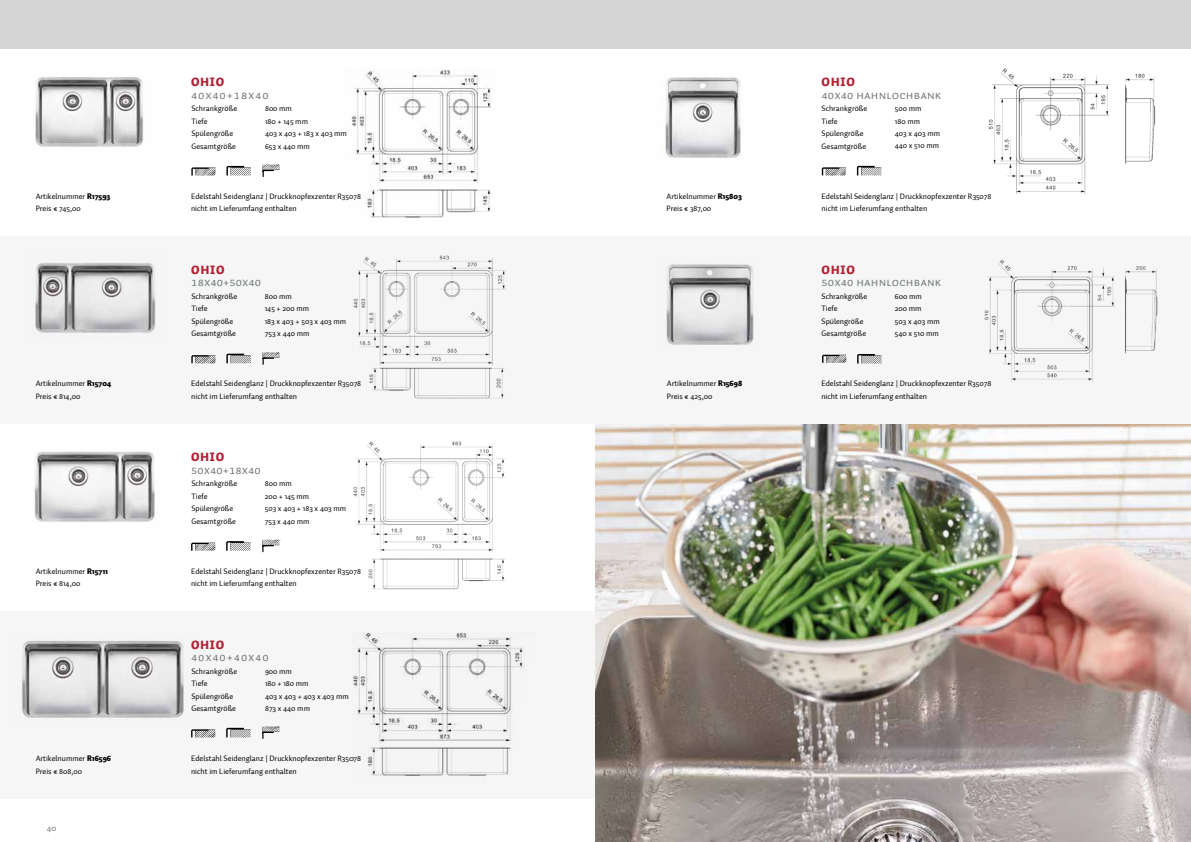
<style>
.page{position:relative;width:1191px;height:842px;background:#fff}
.page>*{position:absolute;margin:0;border:0;box-sizing:border-box;transform-origin:0 0}
.t1{font:12px "Auto 1 Regular Sm Cp";letter-spacing:.01em;color:#73797c}
.t2{font:900 12px "Auto 1";letter-spacing:.075em;color:#b22236}
.t3{font:12px "Auto 1 Regular Sm Cp";letter-spacing:.075em;color:#73797c}
.t4{font:9px "Auto 1";color:#73797c}
.t5{font:9px "Auto 1";color:#fff}
.t6{font:8px/12.5px "Auto 1";color:#000}
.s1{font-weight:900}
</style>
<div class="page">
<img style="left:351px;top:70px;width:140px;height:148px">
<img style="left:35px;top:77px;width:109px;height:70px">
<svg style="left:191px;top:167px;width:25px;height:9px"></svg>
<svg style="left:226px;top:166px;width:25px;height:10px"></svg>
<svg style="left:262px;top:165px;width:18px;height:12px"></svg>
<div style="left:0;top:0;width:1191px;height:48px;background:#d5d5d5"></div>
<svg style="left:191px;top:543px;width:25px;height:8px"></svg>
<svg style="left:226px;top:541px;width:25px;height:10px"></svg>
<svg style="left:262px;top:540px;width:18px;height:12px"></svg>
<div style="left:0;top:611px;width:1191px;height:187px;background:#f6f6f6"></div>
<img style="left:595px;top:424px;width:596px;height:418px">
<div style="left:0;top:236px;width:1191px;height:188px;background:#f6f6f6"></div>
<svg style="left:191px;top:355px;width:25px;height:9px"></svg>
<svg style="left:226px;top:354px;width:25px;height:9px"></svg>
<svg style="left:262px;top:352px;width:18px;height:13px"></svg>
<img style="left:353px;top:256px;width:153px;height:142px">
<img style="left:35px;top:263px;width:121px;height:70px">
<img style="left:353px;top:633px;width:171px;height:148px">
<img style="left:22px;top:641px;width:162px;height:77px">
<svg style="left:822px;top:167px;width:24px;height:9px"></svg>
<svg style="left:857px;top:166px;width:24px;height:9px"></svg>
<svg style="left:822px;top:355px;width:24px;height:8px"></svg>
<svg style="left:857px;top:354px;width:24px;height:10px"></svg>
<img style="left:666px;top:264px;width:88px;height:81px">
<img style="left:984px;top:259px;width:131px;height:123px">
<img style="left:1125px;top:266px;width:33px;height:88px">
<img style="left:665px;top:77px;width:76px;height:81px">
<img style="left:988px;top:68px;width:122px;height:126px">
<img style="left:353px;top:441px;width:153px;height:149px">
<img style="left:34px;top:451px;width:121px;height:71px">
<img style="left:1125px;top:73px;width:31px;height:92px">
<svg style="left:191px;top:729px;width:25px;height:9px"></svg>
<svg style="left:226px;top:728px;width:25px;height:9px"></svg>
<svg style="left:262px;top:726px;width:18px;height:13px"></svg>
<h1 class="t2" style="left:191px;top:74px;width:35px">OHIO</h1>
<h1 class="t3" style="left:191px;top:88px;width:79px">40X40+18X40</h1>
<p class="t6" style="left:191px;top:102px;width:47px">Schrankgröße<br>Tiefe<br>Spülengröße<br>Gesamtgröße</p>
<p class="t6" style="left:265px;top:102px;width:83px">800 mm<br>180 + 145 mm<br>403 x 403 + 183 x 403 mm<br>653 x 440 mm</p>
<h1 class="t2" style="left:821px;top:74px;width:35px">OHIO</h1>
<h1 class="t1" style="left:821px;top:88px;width:121px">40X40 HAHNLOCHBANK</h1>
<p class="t6" style="left:821px;top:102px;width:47px">Schrankgröße<br>Tiefe<br>Spülengröße<br>Gesamtgröße</p>
<p class="t6" style="left:895px;top:102px;width:47px">500 mm<br>180 mm<br>403 x 403 mm<br>440 x 510 mm</p>
<p class="t6" style="left:36px;top:190px;width:76px">Artikelnummer <span class="s1">R17593<br></span>Preis € 745,00</p>
<p class="t6" style="left:191px;top:190px;width:171px">Edelstahl Seidenglanz | Druckknopfexzenter R35078 nicht im Lieferumfang enthalten</p>
<p class="t6" style="left:666px;top:190px;width:77px">Artikelnummer <span class="s1">R15803<br></span>Preis € 387,00</p>
<p class="t6" style="left:821px;top:190px;width:171px">Edelstahl Seidenglanz | Druckknopfexzenter R35078 nicht im Lieferumfang enthalten</p>
<h1 class="t2" style="left:191px;top:261px;width:35px">OHIO</h1>
<h1 class="t1" style="left:191px;top:275px;width:71px">18X40+50X40</h1>
<p class="t6" style="left:191px;top:290px;width:47px">Schrankgröße<br>Tiefe<br>Spülengröße<br>Gesamtgröße</p>
<p class="t6" style="left:265px;top:290px;width:83px">800 mm<br>145 + 200 mm<br>183 x 403 + 503 x 403 mm<br>753 x 440 mm</p>
<h1 class="t2" style="left:821px;top:261px;width:35px">OHIO</h1>
<h1 class="t1" style="left:821px;top:275px;width:121px">50X40 HAHNLOCHBANK</h1>
<p class="t6" style="left:821px;top:290px;width:47px">Schrankgröße<br>Tiefe<br>Spülengröße<br>Gesamtgröße</p>
<p class="t6" style="left:895px;top:290px;width:46px">600 mm<br>200 mm<br>503 x 403 mm<br>540 x 510 mm</p>
<p class="t6" style="left:36px;top:377px;width:77px">Artikelnummer <span class="s1">R15704<br></span>Preis € 814,00</p>
<p class="t6" style="left:191px;top:377px;width:171px">Edelstahl Seidenglanz | Druckknopfexzenter R35078 nicht im Lieferumfang enthalten</p>
<p class="t6" style="left:667px;top:377px;width:77px">Artikelnummer <span class="s1">R15698<br></span>Preis € 425,00</p>
<p class="t6" style="left:821px;top:377px;width:171px">Edelstahl Seidenglanz | Druckknopfexzenter R35078 nicht im Lieferumfang enthalten</p>
<h1 class="t2" style="left:191px;top:449px;width:35px">OHIO</h1>
<h1 class="t1" style="left:191px;top:463px;width:71px">50X40+18X40</h1>
<p class="t6" style="left:191px;top:477px;width:47px">Schrankgröße<br>Tiefe<br>Spülengröße<br>Gesamtgröße</p>
<p class="t6" style="left:265px;top:477px;width:83px">800 mm<br>200 + 145 mm<br>503 x 403 + 183 x 403 mm<br>753 x 440 mm</p>
<p class="t6" style="left:36px;top:565px;width:74px">Artikelnummer <span class="s1">R15711<br></span>Preis € 814,00</p>
<p class="t6" style="left:191px;top:565px;width:171px">Edelstahl Seidenglanz | Druckknopfexzenter R35078 nicht im Lieferumfang enthalten</p>
<h1 class="t2" style="left:191px;top:636px;width:35px">OHIO</h1>
<h1 class="t3" style="left:191px;top:650px;width:79px">40X40+40X40</h1>
<p class="t6" style="left:191px;top:665px;width:47px">Schrankgröße<br>Tiefe<br>Spülengröße<br>Gesamtgröße</p>
<p class="t6" style="left:265px;top:665px;width:85px">900 mm<br>180 + 180 mm<br>403 x 403 + 403 x 403 mm<br>873 x 440 mm</p>
<p class="t6" style="left:36px;top:752px;width:77px">Artikelnummer <span class="s1">R16596<br></span>Preis € 808,00</p>
<p class="t6" style="left:191px;top:752px;width:171px">Edelstahl Seidenglanz | Druckknopfexzenter R35078 nicht im Lieferumfang enthalten</p>
<p class="t4" style="left:47px;top:823px;width:11px">40</p>
<p class="t5" style="left:1135px;top:823px;width:9px">41</p>
</div>
